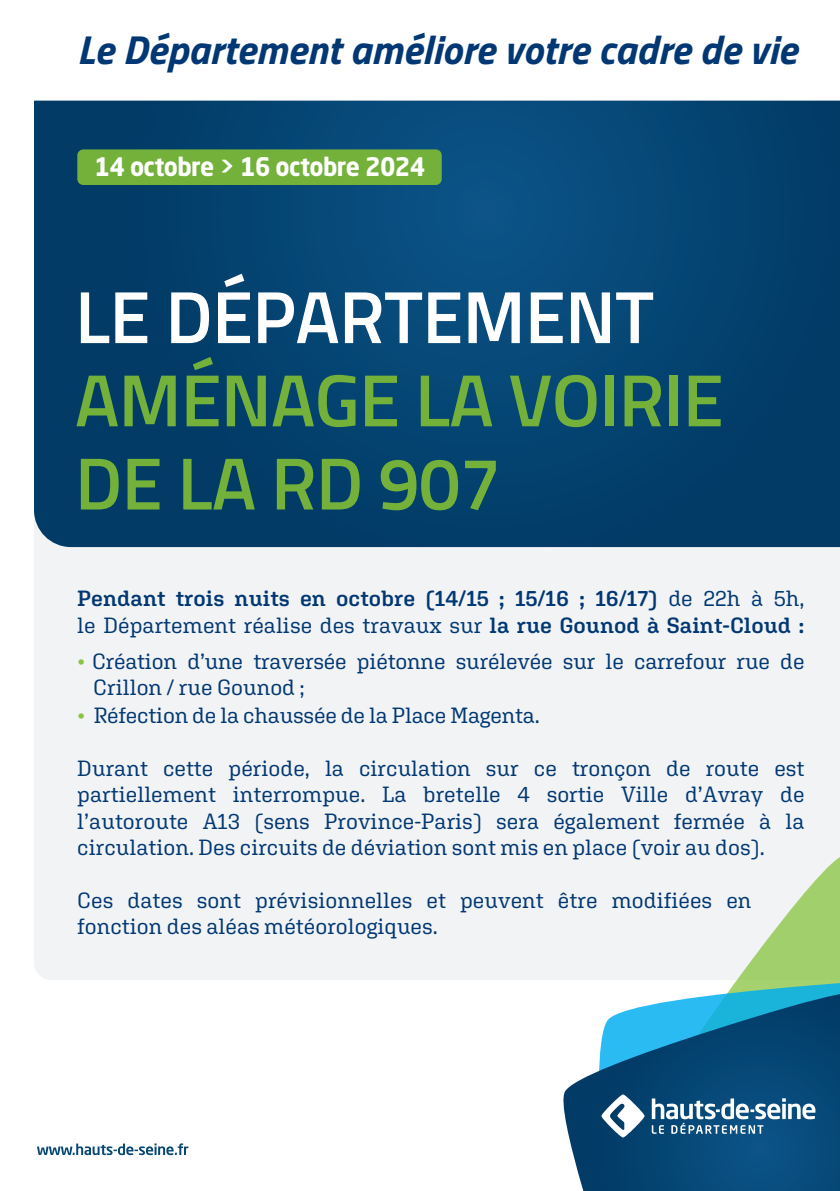
<style>
.page{position:relative;width:840px;height:1191px;background:#fff}
.page>*{position:absolute;margin:0;border:0;box-sizing:border-box;transform-origin:0 0}
.t1{font:600 74px/83.2px "Cairo";letter-spacing:-.01em;color:#73b13b}
.t2{font:600 74px "Cairo";letter-spacing:-.01em;color:#fff}
.t3{font:italic 700 40.4px "Cairo";color:#013874}
.t4{font:700 25.2px "Neo Sans W1 G";letter-spacing:-.025em;color:#fff;scale:.95 1}
.t5{font:22px/26.4px "Aglet Slab";color:#013874}
.t6{font:600 22px/26.4px "Aglet Slab";color:#013874}
.s1{font-weight:400}
.s2{color:#87c43f}
</style>
<div class="page">
<div style="left:34px;top:547px;width:805px;height:433px;background:#f2f3f4"></div>
<svg style="left:34px;top:101px;width:805px;height:446px;background:#04426f"></svg>
<svg style="left:671px;top:854px;width:168px;height:127px;fill:#f2f3f4"></svg>
<svg style="left:724px;top:981px;width:115px;height:13px"></svg>
<svg style="left:563px;top:994px;width:276px;height:197px;background:#266b95"></svg>
<svg style="left:651px;top:1098px;width:164px;height:35px"></svg>
<svg style="left:601px;top:1094px;width:43px;height:43px"></svg>
<svg style="left:37px;top:1143px;width:151px;height:12px"></svg>
<div style="left:77px;top:149px;width:364px;height:36px;background:#73b13b;border-radius:6px"></div>
<h2 class="t3" style="left:77px;top:13px;width:721px">Le Département améliore votre cadre de vie</h2>
<p class="t4" style="left:94px;top:150px;width:349px">14 octobre &gt; 16 octobre 2024</p>
<h1 class="t2" style="left:75px;top:262px;width:580px">LE DÉPARTEMENT</h1>
<h1 class="t1" style="left:75px;top:359px;width:650px">AMÉNAGE LA VOIRIE<br>DE LA RD 907</h1>
<p class="t6" style="left:77px;top:584px;width:728px">Pendant trois nuits en octobre (14/15 ; 15/16 ; 16/17) <span class="s1">de 22h à 5h, le Département réalise des travaux sur</span> la rue Gounod à Saint-Cloud :</p>
<p class="t5" style="left:93px;top:647px;width:712px;text-indent:-16px"><span class="s2">•</span> Création d’une traversée piétonne surélevée sur le carrefour rue de<br>Crillon / rue Gounod ;</p>
<p class="t5" style="left:77px;top:701px;width:463px"><span class="s2">•</span> Réfection de la chaussée de la Place Magenta.</p>
<p class="t5" style="left:77px;top:754px;width:728px;text-align:justify">Durant cette période, la circulation sur ce tronçon de route est partiellement interrompue. La bretelle 4 sortie Ville d’Avray de l’autoroute A13 (sens Province-Paris) sera également fermée à la circulation. Des circuits de déviation sont mis en place (voir au dos).</p>
<p class="t5" style="left:77px;top:886px;width:675px">Ces dates sont prévisionnelles et peuvent être modifiées en fonction des aléas météorologiques.</p>
</div>
